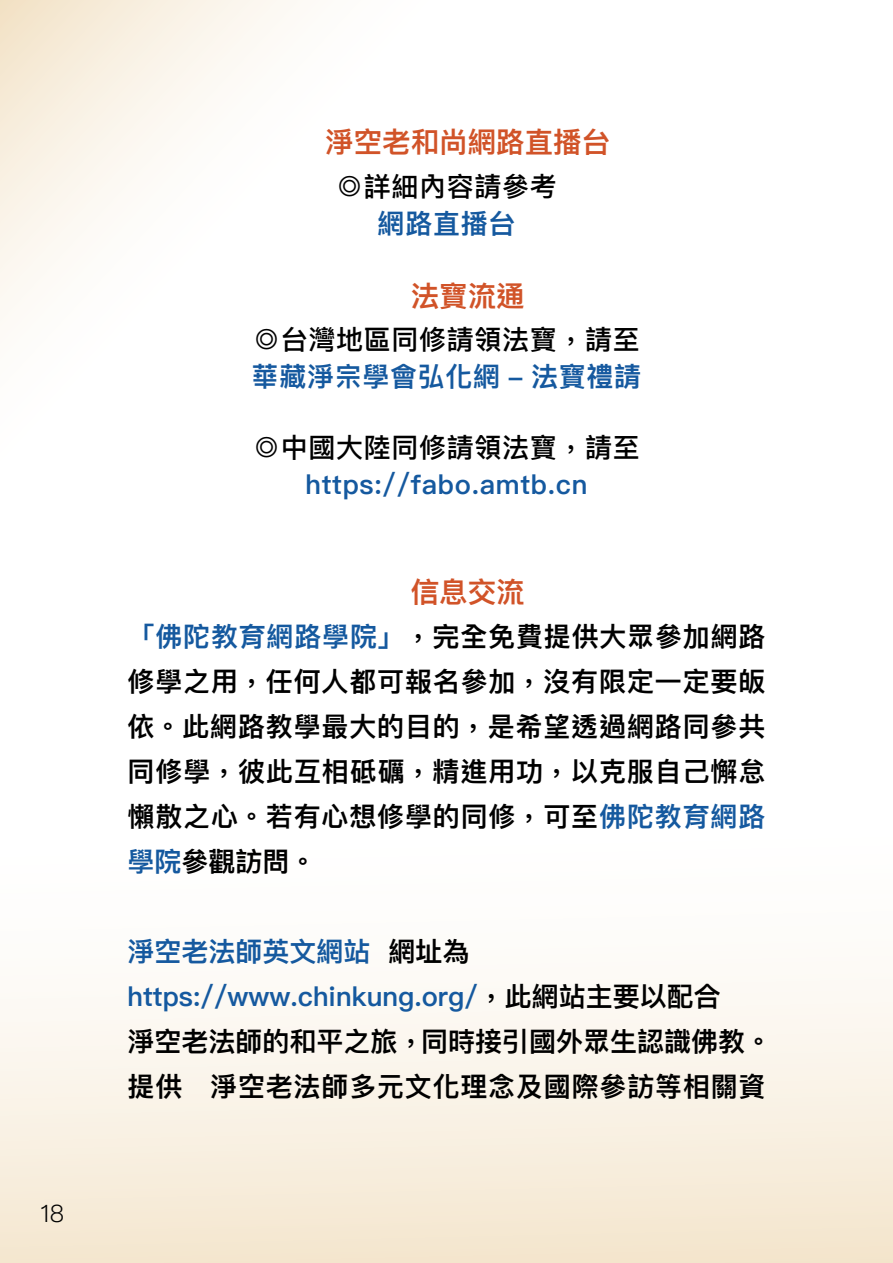
<style>
.page{position:relative;width:893px;height:1263px;background:#fff}
.page>*{position:absolute;margin:0;border:0;box-sizing:border-box;transform-origin:0 0}
.t1{font:600 28.5px "Ping Fang TC";color:#d15328}
.t2{font:600 27px/45px "Ping Fang TC";color:#000;text-align:justify}
.t3{font:500 27px "Ping Fang TC";letter-spacing:.025em;color:#000}
.t4{font:600 27px "Ping Fang SC";letter-spacing:.025em;color:#15599f}
.t5{font:600 27px "Ping Fang TC";letter-spacing:.025em;color:#15599f}
.t6{font:300 24px "Ping Fang TC";color:#000}
.s1{color:#15599f}
</style>
<div class="page">
<svg style="left:0;top:979px;width:893px;height:284px"></svg>
<svg style="left:0;top:0;width:298px;height:321px"></svg>
<p class="t6" style="left:40px;top:1198px;width:25px">18</p>
<p class="t1" style="left:325px;top:124px;width:286px">淨空老和尚網路直播台</p>
<p class="t3" style="left:336px;top:170px;width:222px">◎詳細內容請參考</p>
<p class="t5" style="left:378px;top:207px;width:139px">網路直播台</p>
<p class="t1" style="left:411px;top:278px;width:115px">法寶流通</p>
<p class="t3" style="left:253px;top:323px;width:388px">◎台灣地區同修請領法寶，請至</p>
<p class="t5" style="left:252px;top:360px;width:391px">華藏淨宗學會弘化網 - 法寶禮請</p>
<p class="t3" style="left:253px;top:431px;width:388px">◎中國大陸同修請領法寶，請至</p>
<p class="t4" style="left:306px;top:468px;width:283px">https://fabo.amtb.cn</p>
<p class="t1" style="left:411px;top:574px;width:115px">信息交流</p>
<p class="t2" style="left:128px;top:613px;width:639px"><span class="s1">「佛陀教育網路學院」</span>，完全免費提供大眾參加網路修學之用，任何人都可報名參加，沒有限定一定要皈依。此網路教學最大的目的，是希望透過網路同參共同修學，彼此互相砥礪，精進用功，以克服自己懈怠懶散之心。若有心想修學的同修，可至<span class="s1">佛陀教育網路學院</span>參觀訪問。</p>
<p class="t2" style="left:128px;top:928px;width:646px;text-align:left"><span class="s1">淨空老法師英文網站</span> 網址為<span class="s1">https://www.chinkung.org/</span>，此網站主要以配合<br>淨空老法師的和平之旅，同時接引國外眾生認識佛教。提供　淨空老法師多元文化理念及國際參訪等相關資</p>
</div>
